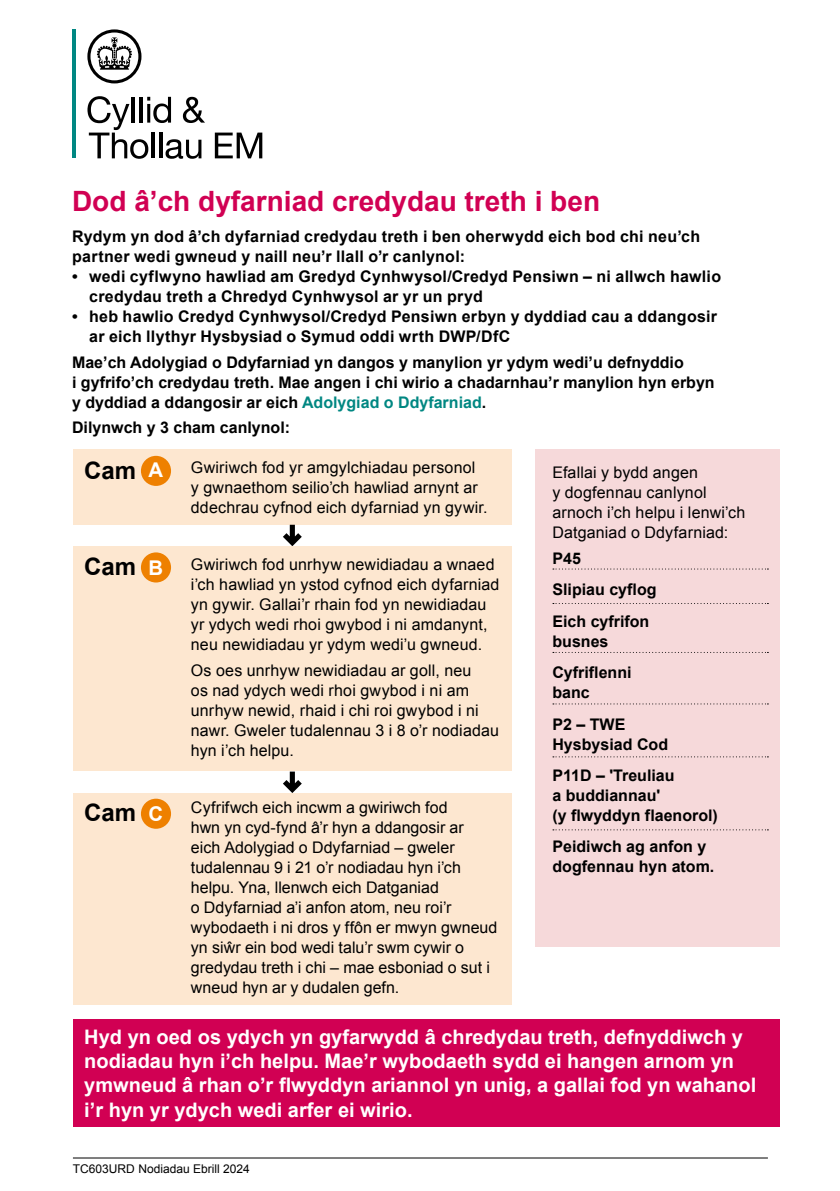
<style>
.page{position:relative;width:840px;height:1191px;background:#fff}
.page>*{position:absolute;margin:0;border:0;box-sizing:border-box;transform-origin:0 0}
.MAIN_HEADING{font:700 28px "Arial";color:#d10053}
.Heading_B{font:700 24px "Arial";color:#000}
.ABC_text{font:700 20.4px "Arial";color:#fff}
.heading_12pt_bold{font:700 20px/24px "Arial";color:#fff}
.bodytext_8pt{font:16px/20px "Arial";letter-spacing:.01em;color:#000}
.bodytext_8pt_bold{font:700 16px/20px "Arial";color:#000}
.Bullet_text{font:700 16px/20px "Arial";letter-spacing:.015em;color:#000}
.Body_Text{font:700 16px/20px "Arial";letter-spacing:.02em;color:#000}
.Front_page_detail_te{font:12px "Arial";color:#000}
.s1{color:#008782}
</style>
<div class="page">
<svg style="left:87px;top:96px;width:118px;height:63px"></svg>
<svg style="left:215px;top:133px;width:47px;height:25px"></svg>
<hr style="left:72px;top:29px;width:4px;height:129px;background:#008782">
<svg style="left:87px;top:29px;width:54px;height:54px"></svg>
<div style="left:73px;top:450px;width:438px;height:75px;background:#fde7d0"></div>
<svg style="left:283px;top:525px;width:18px;height:21px"></svg>
<div style="left:73px;top:546px;width:438px;height:224px;background:#fde7d0"></div>
<svg style="left:283px;top:771px;width:18px;height:21px"></svg>
<div style="left:73px;top:792px;width:438px;height:212px;background:#fde7d0"></div>
<div style="left:141px;top:456px;width:30px;height:30px;background:#ee8000;border-radius:50%"></div>
<div style="left:141px;top:552px;width:30px;height:30px;background:#ee8000;border-radius:50%"></div>
<div style="left:141px;top:798px;width:30px;height:30px;background:#ee8000;border-radius:50%"></div>
<hr style="left:73px;top:1157px;width:694px;height:1px;background:#000">
<div style="left:535px;top:450px;width:244px;height:496px;background:#f6d9da"></div>
<svg style="left:552px;top:568px;width:216px;height:1px"></svg>
<svg style="left:552px;top:603px;width:216px;height:1px"></svg>
<svg style="left:552px;top:652px;width:216px;height:1px"></svg>
<svg style="left:552px;top:703px;width:216px;height:1px"></svg>
<svg style="left:552px;top:756px;width:216px;height:1px"></svg>
<svg style="left:552px;top:829px;width:216px;height:1px"></svg>
<div style="left:73px;top:1019px;width:706px;height:107px;background:#d10053"></div>
<p class="MAIN_HEADING" style="left:72px;top:182px;width:529px">Dod â’ch dyfarniad credydau treth i ben</p>
<p class="Body_Text" style="left:72px;top:227px;width:629px">Rydym yn dod â’ch dyfarniad credydau treth i ben oherwydd eich bod chi neu’ch partner wedi gwneud y naill neu’r llall o’r canlynol:</p>
<p class="Bullet_text" style="left:89px;top:267px;width:633px;text-indent:-17px">• wedi cyflwyno hawliad am Gredyd Cynhwysol/Credyd Pensiwn – ni allwch hawlio credydau treth a Chredyd Cynhwysol ar yr un pryd</p>
<p class="Bullet_text" style="left:89px;top:307px;width:629px;text-indent:-17px">• heb hawlio Credyd Cynhwysol/Credyd Pensiwn erbyn y dyddiad cau a ddangosir ar eich llythyr Hysbysiad o Symud oddi wrth DWP/DfC</p>
<p class="bodytext_8pt_bold" style="left:72px;top:353px;width:643px">Mae’ch Adolygiad o Ddyfarniad yn dangos y manylion yr ydym wedi’u defnyddio<br>i gyfrifo’ch credydau treth. Mae angen i chi wirio a chadarnhau’r manylion hyn erbyn y dyddiad a ddangosir ar eich <span class="s1">Adolygiad o Ddyfarniad</span>.</p>
<p class="bodytext_8pt_bold" style="left:72px;top:418px;width:219px">Dilynwch y 3 cham canlynol:</p>
<p class="Heading_B" style="left:84px;top:454px;width:53px">Cam</p>
<p class="bodytext_8pt" style="left:191px;top:457px;width:298px">Gwiriwch fod yr amgylchiadau personol<br>y gwnaethom seilio’ch hawliad arnynt ar ddechrau cyfnod eich dyfarniad yn gywir.</p>
<p class="ABC_text" style="left:148px;top:456px;width:16px">A</p>
<p class="bodytext_8pt" style="left:552px;top:463px;width:194px">Efallai y bydd angen<br>y dogfennau canlynol arnoch i’ch helpu i lenwi’ch<br>Datganiad o Ddyfarniad:</p>
<p class="bodytext_8pt_bold" style="left:552px;top:549px;width:30px">P45</p>
<p class="bodytext_8pt_bold" style="left:552px;top:580px;width:106px">Slipiau cyflog</p>
<p class="bodytext_8pt_bold" style="left:552px;top:612px;width:98px">Eich cyfrifon busnes</p>
<p class="bodytext_8pt_bold" style="left:552px;top:663px;width:81px">Cyfriflenni banc</p>
<p class="bodytext_8pt_bold" style="left:552px;top:714px;width:117px">P2 – TWE<br>Hysbysiad Cod</p>
<p class="bodytext_8pt_bold" style="left:552px;top:766px;width:167px">P11D – 'Treuliau<br>a buddiannau'<br>(y flwyddyn flaenorol)</p>
<p class="bodytext_8pt_bold" style="left:552px;top:837px;width:163px">Peidiwch ag anfon y dogfennau hyn atom.</p>
<p class="Heading_B" style="left:84px;top:550px;width:53px">Cam</p>
<p class="bodytext_8pt" style="left:191px;top:555px;width:310px">Gwiriwch fod unrhyw newidiadau a wnaed i’ch hawliad yn ystod cyfnod eich dyfarniad yn gywir. Gallai’r rhain fod yn newidiadau yr ydych wedi rhoi gwybod i ni amdanynt, neu newidiadau yr ydym wedi’u gwneud.</p>
<p class="bodytext_8pt" style="left:191px;top:660px;width:309px">Os oes unrhyw newidiadau ar goll, neu<br>os nad ydych wedi rhoi gwybod i ni am unrhyw newid, rhaid i chi roi gwybod i ni nawr. Gweler tudalennau 3 i 8 o’r nodiadau hyn i’ch helpu.</p>
<p class="ABC_text" style="left:148px;top:554px;width:16px">B</p>
<p class="bodytext_8pt" style="left:191px;top:797px;width:308px">Cyfrifwch eich incwm a gwiriwch fod<br>hwn yn cyd-fynd â’r hyn a ddangosir ar eich Adolygiad o Ddyfarniad – gweler tudalennau 9 i 21 o’r nodiadau hyn i’ch helpu. Yna, llenwch eich Datganiad<br>o Ddyfarniad a’i anfon atom, neu roi’r wybodaeth i ni dros y ffôn er mwyn gwneud yn siŵr ein bod wedi talu’r swm cywir o gredydau treth i chi – mae esboniad o sut i wneud hyn ar y dudalen gefn.</p>
<p class="Heading_B" style="left:84px;top:797px;width:53px">Cam</p>
<p class="ABC_text" style="left:148px;top:800px;width:16px">C</p>
<p class="heading_12pt_bold" style="left:84px;top:1026px;width:673px">Hyd yn oed os ydych yn gyfarwydd â chredydau treth, defnyddiwch y nodiadau hyn i’ch helpu. Mae’r wybodaeth sydd ei hangen arnom yn ymwneud â rhan o’r flwyddyn ariannol yn unig, a gallai fod yn wahanol i’r hyn yr ydych wedi arfer ei wirio.</p>
<p class="Front_page_detail_te" style="left:73px;top:1160px;width:178px">TC603URD Nodiadau Ebrill 2024</p>
</div>
